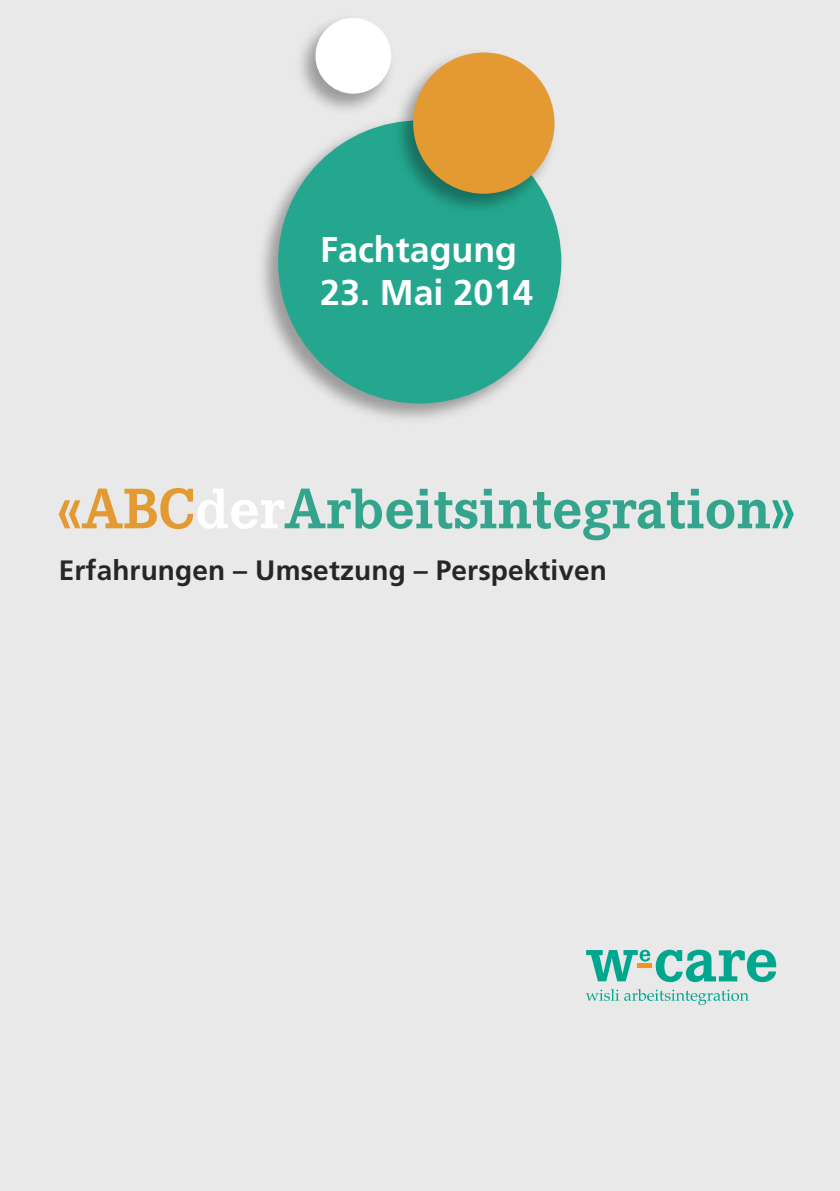
<style>
.page{position:relative;width:840px;height:1191px;background:#fff}
.page>*{position:absolute;margin:0;border:0;box-sizing:border-box;transform-origin:0 0}
.t1{font:700 56px "Corporate EBQ";color:#34a58c}
.t2{font:700 35.8px "Frutiger";color:#fff}
.t3{font:700 28px "Frutiger";letter-spacing:.005em;color:#272627}
.s1{color:#e39a33}
.s2{color:#fff}
.s3{color:#24a78e}
</style>
<div class="page">
<div style="left:0;top:0;width:839px;height:1191px;background:#e9e9e9"></div>
<img style="left:262px;top:125px;width:300px;height:294px">
<div style="left:278px;top:120px;width:283px;height:283px;background:#24a78e;border-radius:50%"></div>
<img style="left:388px;top:54px;width:174px;height:166px">
<div style="left:413px;top:52px;width:141px;height:142px;background:#e39a33;border-radius:50%"></div>
<img style="left:300px;top:21px;width:100px;height:99px">
<div style="left:315px;top:18px;width:76px;height:76px;background:#fff;border-radius:50%"></div>
<svg style="left:586px;top:949px;width:189px;height:33px"></svg>
<svg style="left:585px;top:989px;width:163px;height:16px"></svg>
<p class="t2" style="left:320px;top:235px;width:198px">Fachtagung</p>
<p class="t2" style="left:320px;top:278px;width:214px">23. Mai 2014</p>
<h1 class="t1" style="left:57px;top:476px;width:740px"><span class="s1">«ABC</span><span class="s2">der</span>Arbeitsintegration<span class="s3">»</span></h1>
<p class="t3" style="left:59px;top:558px;width:549px">Erfahrungen – Umsetzung – Perspektiven</p>
</div>
